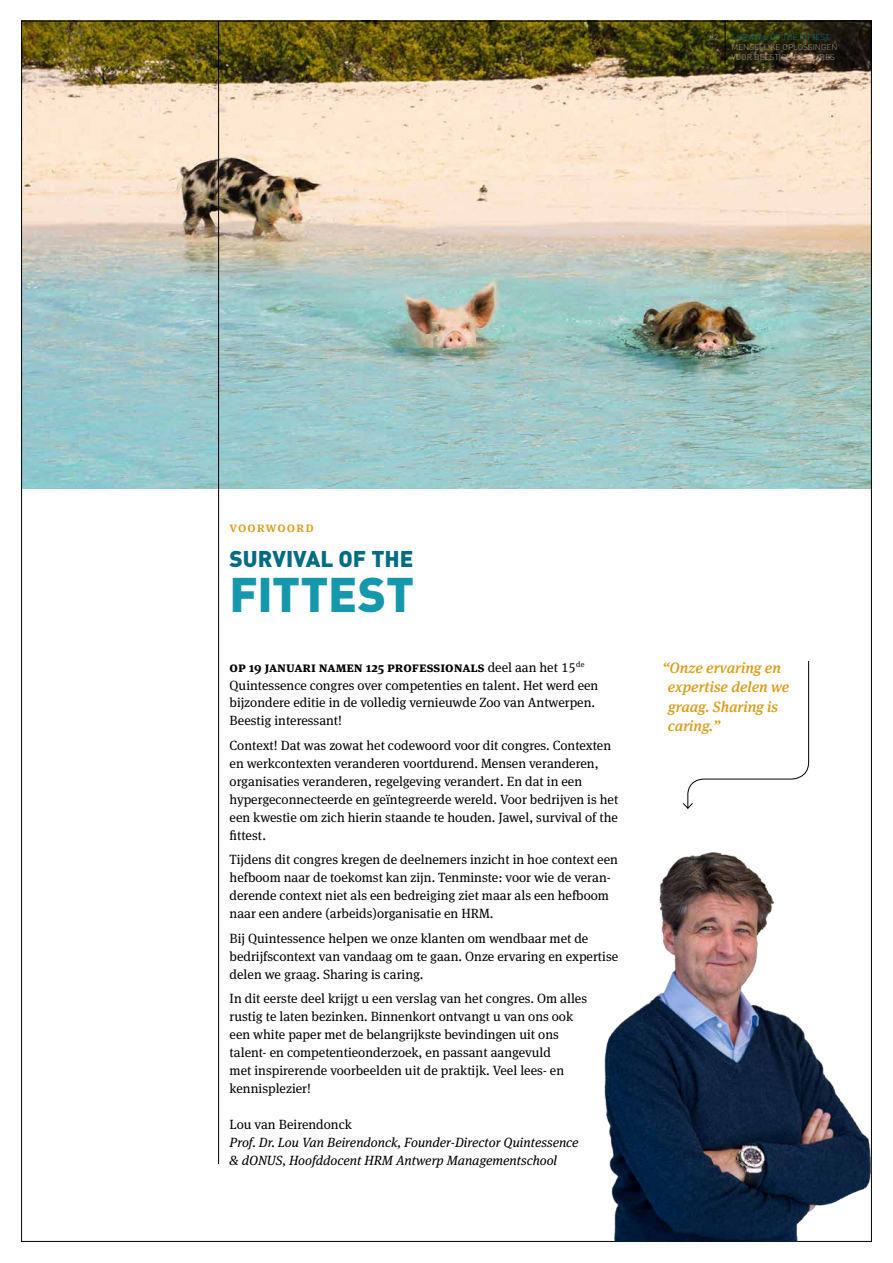
<style>
.page{position:relative;width:893px;height:1263px;background:#fff}
.page>*{position:absolute;margin:0;border:0;box-sizing:border-box;transform-origin:0 0}
.t1{font:900 48px "DIN";letter-spacing:-.01em;color:#1598ac}
.t2{font:900 22.5px "DIN";color:#006c84}
.t3{font:italic 500 15px/19.5px "Meta Serif Tf";color:#da9f21}
.t4{font:500 13.5px "Meta Serif Sc";letter-spacing:.075em;color:#da9f21}
.t5{font:13.35px/18px "Meta Serif Tf";color:#000}
.t6{font:italic 13.35px/18px "Meta Serif Tf";color:#000}
.t7{font:700 13.35px "Meta Serif Sc";color:#000}
.t8{font:300 8.25px/9.9px "DIN";color:#9c988b}
.t9{font:300 8.25px "DIN";color:#006c84}
.s1{font-family:"Meta Serif Tf";font-weight:400}
</style>
<div class="page">
<img style="left:23px;top:23px;width:847px;height:466px">
<hr style="left:725px;top:21px;width:1px;height:42px;background:#000">
<img style="left:600px;top:844px;width:272px;height:398px">
<hr style="left:218px;top:21px;width:1px;height:1143px;background:#000">
<svg style="left:683px;top:661px;width:126px;height:148px"></svg>
<p class="t8" style="left:709px;top:32px;width:11px">#2</p>
<p class="t9" style="left:732px;top:32px;width:100px">SURVIVAL OF THE FITTEST</p>
<p class="t8" style="left:732px;top:42px;width:107px">MENSELIJKE OPLOSSINGEN<br>VOOR BEESTIGE EVOLUTIES</p>
<p class="t4" style="left:230px;top:519px;width:86px">voorwoord</p>
<h2 class="t2" style="left:230px;top:543px;width:185px">SURVIVAL OF THE</h2>
<h1 class="t1" style="left:230px;top:562px;width:186px">FITTEST</h1>
<p class="t7" style="left:230px;top:659px;width:356px">op 19 januari namen 125 professionals <span class="s1">deel aan het 15</span><sup>de</sup></p>
<p class="t5" style="left:230px;top:676px;width:370px">Quintessence congres over competenties en talent. Het werd een bijzondere editie in de volledig vernieuwde Zoo van Antwerpen.<br>Beestig interessant!</p>
<p class="t5" style="left:230px;top:736px;width:390px">Context! Dat was zowat het codewoord voor dit congres. Contexten en werkcontexten veranderen voortdurend. Mensen veranderen, organisaties veranderen, regelgeving verandert. En dat in een hypergeconnecteerde en geïntegreerde wereld. Voor bedrijven is het een kwestie om zich hierin staande te houden. Jawel, survival of the fittest.</p>
<p class="t5" style="left:230px;top:850px;width:390px">Tijdens dit congres kregen de deelnemers inzicht in hoe context een hefboom naar de toekomst kan zijn. Tenminste: voor wie de veran&shy;derende context niet als een bedreiging ziet maar als een hefboom naar een andere (arbeids)organisatie en HRM.</p>
<p class="t5" style="left:230px;top:929px;width:390px">Bij Quintessence helpen we onze klanten om wendbaar met de bedrijfscontext van vandaag om te gaan. Onze ervaring en expertise delen we graag. Sharing is caring.</p>
<p class="t5" style="left:230px;top:989px;width:359px">In dit eerste deel krijgt u een verslag van het congres. Om alles rustig te laten bezinken. Binnenkort ontvangt u van ons ook een white paper met de belangrijkste bevindingen uit ons talent- en competentieonderzoek, en passant aangevuld<br>met inspirerende voorbeelden uit de praktijk. Veel lees- en kennisplezier!</p>
<p class="t5" style="left:230px;top:1115px;width:124px">Lou van Beirendonck</p>
<p class="t6" style="left:230px;top:1133px;width:351px">Prof. Dr. Lou Van Beirendonck, Founder-Director Quintessence &amp; dONUS, Hoofddocent HRM Antwerp Managementschool</p>
<p class="t3" style="left:668px;top:657px;width:123px;text-indent:-5px">“Onze ervaring en expertise delen we graag. Sharing is caring.”</p>
</div>
